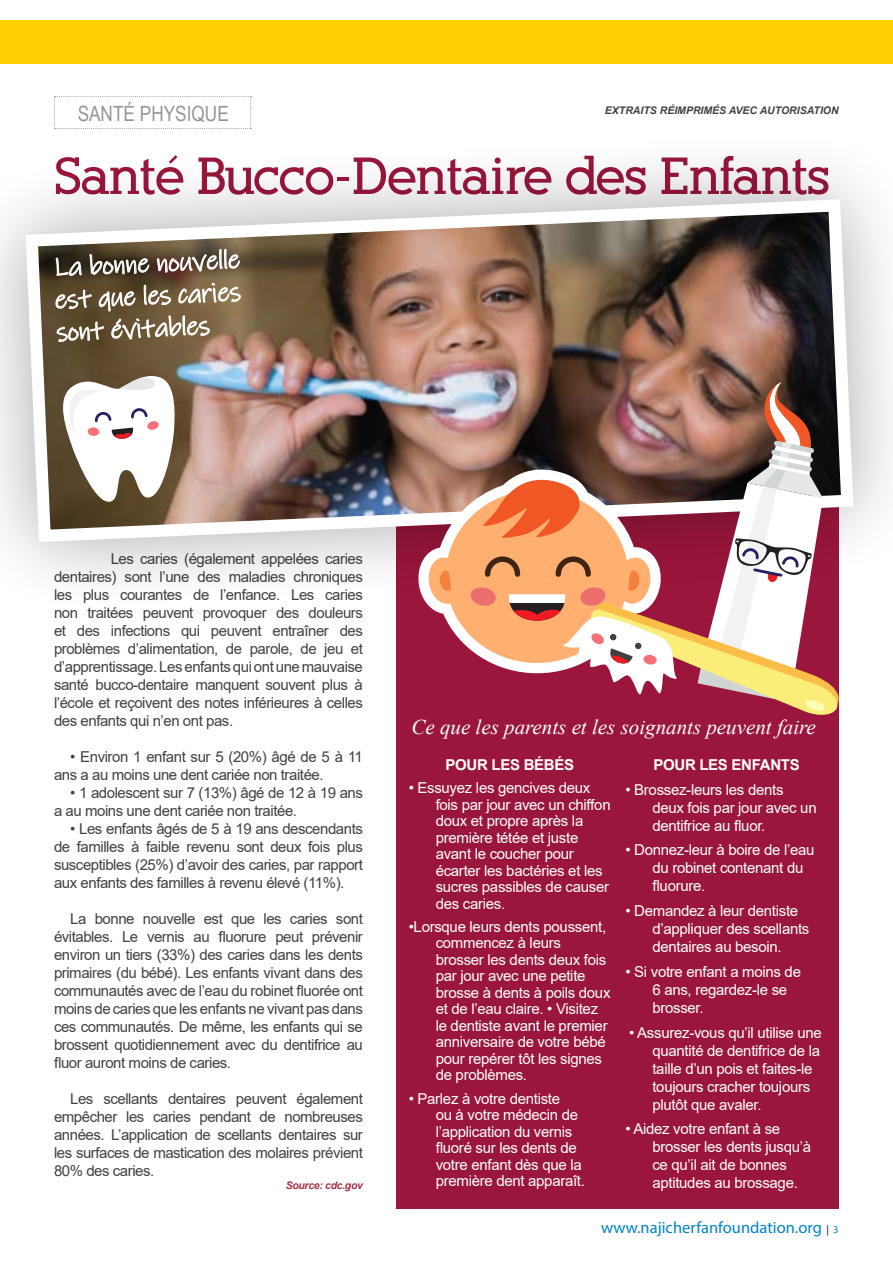
<style>
.page{position:relative;width:893px;height:1263px;background:#fff}
.page>*{position:absolute;margin:0;border:0;box-sizing:border-box;transform-origin:0 0}
.t1{font:700 51px "Alexandria FLF";letter-spacing:-.02em;color:#9b163c}
.t2{font:27px/32.5px "Ink Free";color:#fff;text-align:justify}
.t3{font:italic 21px "Times New Roman";color:#fff}
.t4{font:21px "Arial Narrow";color:#939598}
.t5{font:16.5px "Myriad Pro";color:#0083ca}
.t6{font:15px/18px "Arial";letter-spacing:-.03em;color:#414042;text-align:justify}
.t7{font:15px/16.5px "Arial";letter-spacing:-.02em;color:#fff}
.t8{font:700 15px "Arial";letter-spacing:-.02em;color:#fff}
.t9{font:italic 700 10.5px "Arial";color:#414042}
.t10{font:italic 700 10.5px "Arial";letter-spacing:-.03em;color:#a33248}
.s1{font-size:10.5px;color:#000}
.s2{font-size:10.5px}
</style>
<div class="page">
<div style="left:0;top:21px;width:893px;height:43px;background:#ffd200"></div>
<div style="left:396px;top:470px;width:443px;height:739px;background:#9b163c"></div>
<svg style="left:54px;top:96px;width:198px;height:23px"></svg>
<svg style="left:0;top:119px;width:890px;height:461px"></svg>
<img style="left:19px;top:193px;width:841px;height:355px">
<svg style="left:416px;top:469px;width:54px;height:180px"></svg>
<div style="left:446px;top:490px;width:182px;height:173px;background:#ffb070;border-radius:50%"></div>
<svg style="left:427px;top:556px;width:24px;height:49px"></svg>
<svg style="left:55px;top:371px;width:122px;height:135px"></svg>
<svg style="left:470px;top:382px;width:375px;height:333px"></svg>
<svg style="left:55px;top:241px;width:186px;height:119px;background:#7b6952"></svg>
<h3 class="t4" style="left:78px;top:98px;width:153px">SANTÉ PHYSIQUE</h3>
<h1 class="t1" style="left:54px;top:149px;width:777px">Santé Bucco-Dentaire des Enfants</h1>
<p class="t9" style="left:605px;top:104px;width:235px">EXTRAITS RÉIMPRIMÉS AVEC AUTORISATION</p>
<h2 class="t2" style="left:53px;top:251px;width:189px;rotate:-2deg">La bonne nouvelle est que les caries sont évitables</h2>
<p class="t6" style="left:54px;top:550px;width:310px;text-indent:57px">Les caries (également appelées caries dentaires) sont l’une des maladies chroniques les plus courantes de l’enfance. Les caries non traitées peuvent provoquer des douleurs et des infections qui peuvent entraîner des problèmes d’alimentation, de parole, de jeu et d’apprentissage. Les enfants qui ont une mauvaise santé bucco-dentaire manquent souvent plus à l’école et reçoivent des notes inférieures à celles des enfants qui n’en ont pas.</p>
<p class="t6" style="left:54px;top:748px;width:310px;text-indent:16px">• Environ 1 enfant sur 5 (20%) âgé de 5 à 11 ans a au moins une dent cariée non traitée.</p>
<p class="t6" style="left:54px;top:784px;width:310px;text-indent:16px">• 1 adolescent sur 7 (13%) âgé de 12 à 19 ans a au moins une dent cariée non traitée.</p>
<p class="t6" style="left:54px;top:820px;width:310px;text-indent:16px">• Les enfants âgés de 5 à 19 ans descendants de familles à faible revenu sont deux fois plus susceptibles (25%) d’avoir des caries, par rapport aux enfants des familles à revenu élevé (11%).</p>
<p class="t6" style="left:54px;top:910px;width:310px;text-indent:16px">La bonne nouvelle est que les caries sont évitables. Le vernis au fluorure peut prévenir environ un tiers (33%) des caries dans les dents primaires (du bébé). Les enfants vivant dans des communautés avec de l’eau du robinet fluorée ont moins de caries que les enfants ne vivant pas dans ces communautés. De même, les enfants qui se brossent quotidiennement avec du dentifrice au fluor auront moins de caries.</p>
<p class="t6" style="left:54px;top:1090px;width:310px;text-indent:16px">Les scellants dentaires peuvent également empêcher les caries pendant de nombreuses années. L’application de scellants dentaires sur les surfaces de mastication des molaires prévient 80% des caries.</p>
<p class="t10" style="left:286px;top:1178px;width:79px">Source: cdc.gov</p>
<h3 class="t3" style="left:411px;top:712px;width:406px">Ce que les parents et les soignants peuvent faire</h3>
<p class="t8" style="left:446px;top:754px;width:130px">POUR LES BÉBÉS</p>
<p class="t7" style="left:436px;top:779px;width:176px;text-indent:-27px">• Essuyez les gencives deux fois par jour avec un chiffon doux et propre après la première tétée et juste avant le coucher pour écarter les bactéries et les sucres passibles de causer des caries.</p>
<p class="t7" style="left:436px;top:918px;width:176px;text-indent:-27px">•Lorsque leurs dents poussent, commencez à leurs brosser les dents deux fois par jour avec une petite brosse à dents à poils doux et de l’eau claire. • Visitez le dentiste avant le premier anniversaire de votre bébé pour repérer tôt les signes de problèmes.</p>
<p class="t7" style="left:436px;top:1090px;width:151px;text-indent:-27px">• Parlez à votre dentiste<br>ou à votre médecin de l’application du vernis fluoré sur les dents de votre enfant dès que la première dent apparaît.</p>
<p class="t8" style="left:653px;top:754px;width:148px">POUR LES ENFANTS</p>
<p class="t7" style="left:652px;top:780px;width:166px;line-height:18px;text-indent:-27px">• Brossez-leurs les dents deux fois par jour avec un dentifrice au fluor.</p>
<p class="t7" style="left:652px;top:841px;width:164px;line-height:18px;text-indent:-27px">• Donnez-leur à boire de l’eau du robinet contenant du fluorure.</p>
<p class="t7" style="left:652px;top:902px;width:159px;line-height:18px;text-indent:-27px">• Demandez à leur dentiste d’appliquer des scellants dentaires au besoin.</p>
<p class="t7" style="left:652px;top:962px;width:150px;line-height:18px;text-indent:-27px">• Si votre enfant a moins de<br>6 ans, regardez-le se brosser.</p>
<p class="t7" style="left:652px;top:1023px;width:171px;line-height:18px;text-indent:-23px">• Assurez-vous qu’il utilise une quantité de dentifrice de la taille d’un pois et faites-le toujours cracher toujours plutôt que avaler.</p>
<p class="t7" style="left:652px;top:1120px;width:160px;line-height:18px;text-indent:-27px">• Aidez votre enfant à se brosser les dents jusqu’à ce qu’il ait de bonnes aptitudes au brossage.</p>
<p class="t5" style="left:601px;top:1218px;width:239px">www.najicherfanfoundation.org <span class="s1">|</span> <span class="s2">3</span></p>
</div>
